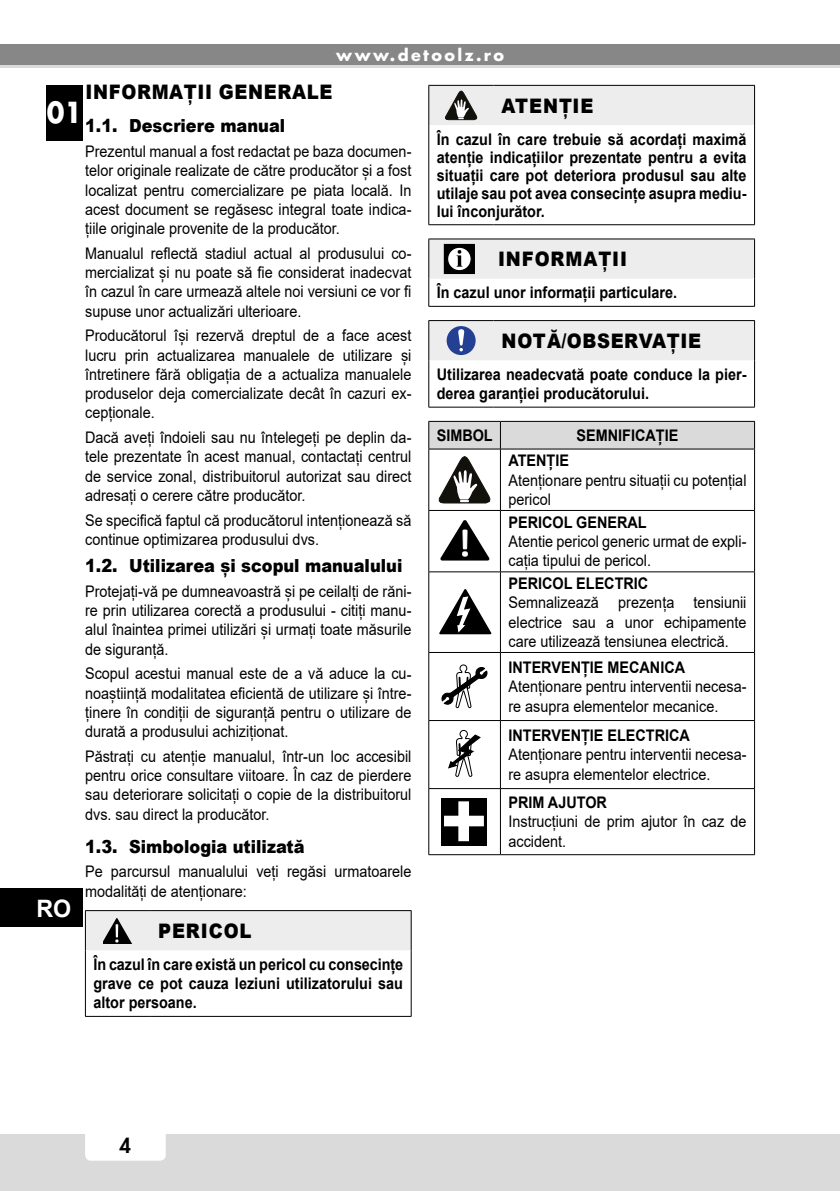
<style>
.page{position:relative;width:840px;height:1191px;background:#fff}
.page>*{position:absolute;margin:0;border:0;box-sizing:border-box;transform-origin:0 0}
.t1{font:700 28.2px "Futura";color:#fff;scale:.91 1}
.t2{font:700 24px "Arial";color:#fff}
.t3{font:900 20px "Arial";letter-spacing:.035em;color:#000;scale:.9 1}
.t4{font:800 20px "Futura";color:#000}
.t5{font:900 18px "Arial";color:#000;scale:.9 1}
.t6{font:16px/19.2px "Arial";color:#000;text-align:justify;scale:.9 1}
.t7{font:700 16px/18px "Arial";color:#000;text-align:justify;scale:.9 1}
.t8{font:700 16px "Futura";letter-spacing:.15em;color:#fff}
</style>
<div class="page">
<div style="left:0;top:1134px;width:839px;height:57px;background:#dadada"></div>
<div style="left:85px;top:1120px;width:81px;height:40px;background:#fff;border-radius:6px"></div>
<div style="left:0;top:44px;width:839px;height:24px;background:#878787"></div>
<hr style="left:0;top:65px;width:839px;height:3px;background:#dadada">
<div style="left:0;top:888px;width:82px;height:39px;background:#000"></div>
<hr style="left:410px;top:950px;width:1px;height:66px;background:#000">
<hr style="left:85px;top:950px;width:1px;height:66px;background:#000">
<hr style="left:85px;top:1016px;width:65px;height:1px;background:#000">
<hr style="left:150px;top:1016px;width:261px;height:1px;background:#000">
<svg style="left:85px;top:910px;width:326px;height:40px;background:#dfdfdf"></svg>
<hr style="left:753px;top:125px;width:1px;height:99px;background:#000">
<hr style="left:428px;top:125px;width:1px;height:99px;background:#000">
<hr style="left:428px;top:224px;width:65px;height:1px;background:#000">
<hr style="left:493px;top:224px;width:261px;height:1px;background:#000">
<svg style="left:428px;top:85px;width:326px;height:40px;background:#e0e0e0"></svg>
<hr style="left:428px;top:306px;width:61px;height:1px;background:#000">
<hr style="left:489px;top:306px;width:265px;height:1px;background:#000">
<svg style="left:428px;top:239px;width:326px;height:67px"></svg>
<hr style="left:753px;top:360px;width:1px;height:47px;background:#000">
<hr style="left:428px;top:360px;width:1px;height:47px;background:#000">
<hr style="left:428px;top:407px;width:65px;height:1px;background:#000">
<hr style="left:493px;top:407px;width:261px;height:1px;background:#000">
<svg style="left:428px;top:320px;width:326px;height:40px;background:#dddee2"></svg>
<svg style="left:428px;top:421px;width:326px;height:28px;background:#cdcdcd"></svg>
<hr style="left:428px;top:449px;width:72px;height:1px;background:#000">
<hr style="left:428px;top:449px;width:1px;height:61px;background:#000">
<hr style="left:500px;top:449px;width:254px;height:1px;background:#000">
<hr style="left:500px;top:449px;width:1px;height:61px;background:#000">
<hr style="left:753px;top:449px;width:1px;height:61px;background:#000">
<hr style="left:428px;top:510px;width:72px;height:1px;background:#000">
<hr style="left:428px;top:511px;width:1px;height:60px;background:#000">
<hr style="left:500px;top:510px;width:254px;height:1px;background:#000">
<hr style="left:500px;top:511px;width:1px;height:60px;background:#000">
<hr style="left:753px;top:511px;width:1px;height:60px;background:#000">
<hr style="left:428px;top:571px;width:72px;height:1px;background:#000">
<hr style="left:428px;top:572px;width:1px;height:80px;background:#000">
<hr style="left:500px;top:571px;width:254px;height:1px;background:#000">
<hr style="left:500px;top:572px;width:1px;height:80px;background:#000">
<hr style="left:753px;top:572px;width:1px;height:80px;background:#000">
<hr style="left:428px;top:652px;width:72px;height:1px;background:#000">
<hr style="left:428px;top:653px;width:1px;height:67px;background:#000">
<hr style="left:500px;top:652px;width:254px;height:1px;background:#000">
<hr style="left:500px;top:653px;width:1px;height:67px;background:#000">
<hr style="left:753px;top:653px;width:1px;height:67px;background:#000">
<hr style="left:428px;top:720px;width:72px;height:1px;background:#000">
<hr style="left:428px;top:721px;width:1px;height:67px;background:#000">
<hr style="left:500px;top:720px;width:254px;height:1px;background:#000">
<hr style="left:500px;top:721px;width:1px;height:67px;background:#000">
<hr style="left:753px;top:721px;width:1px;height:67px;background:#000">
<hr style="left:428px;top:788px;width:72px;height:1px;background:#000">
<hr style="left:428px;top:789px;width:1px;height:65px;background:#000">
<hr style="left:500px;top:788px;width:254px;height:1px;background:#000">
<hr style="left:500px;top:789px;width:1px;height:65px;background:#000">
<hr style="left:753px;top:789px;width:1px;height:65px;background:#000">
<hr style="left:428px;top:854px;width:72px;height:1px;background:#000">
<hr style="left:500px;top:854px;width:254px;height:1px;background:#000">
<svg style="left:439px;top:456px;width:51px;height:47px"></svg>
<svg style="left:440px;top:520px;width:50px;height:41px"></svg>
<svg style="left:439px;top:589px;width:52px;height:45px"></svg>
<svg style="left:441px;top:664px;width:47px;height:44px"></svg>
<svg style="left:448px;top:729px;width:33px;height:48px"></svg>
<div style="left:441px;top:798px;width:45px;height:47px;background:#000"></div>
<svg style="left:444px;top:801px;width:39px;height:40px"></svg>
<div style="left:46px;top:85px;width:37px;height:56px;background:#000"></div>
<p class="t8" style="left:336px;top:44px;width:169px">www.detoolz.ro</p>
<h1 class="t1" style="left:47px;top:93px;width:40px">01</h1>
<h2 class="t2" style="left:36px;top:891px;width:36px">RO</h2>
<p class="t3" style="left:85px;top:78px;width:276px">INFORMAȚII GENERALE</p>
<p class="t5" style="left:85px;top:113px;width:224px">1.1. Descriere manual</p>
<p class="t6" style="left:85px;top:142px;width:364px">Prezentul manual a fost redactat pe baza documen&shy;telor originale realizate de către producător și a fost localizat pentru comercializare pe piata locală. In acest document se regăsesc integral toate indica&shy;țiile originale provenite de la producător.</p>
<p class="t6" style="left:85px;top:244px;width:364px">Manualul reflectă stadiul actual al produsului co&shy;mercializat și nu poate să fie considerat inadecvat în cazul în care urmează altele noi versiuni ce vor fi supuse unor actualizări ulterioare.</p>
<p class="t6" style="left:85px;top:326px;width:364px">Producătorul își rezervă dreptul de a face acest lucru prin actualizarea manualele de utilizare și întretinere fără obligația de a actualiza manualele produselor deja comercializate decât în cazuri ex&shy;cepționale.</p>
<p class="t6" style="left:85px;top:428px;width:364px">Dacă aveți îndoieli sau nu întelegeți pe deplin da&shy;tele prezentate în acest manual, contactați centrul de service zonal, distribuitorul autorizat sau direct adresați o cerere către producător.</p>
<p class="t6" style="left:85px;top:510px;width:364px">Se specifică faptul că producătorul intenționează să continue optimizarea produsului dvs.</p>
<p class="t5" style="left:85px;top:552px;width:354px">1.2. Utilizarea și scopul manualului</p>
<p class="t6" style="left:85px;top:581px;width:364px">Protejați-vă pe dumneavoastră și pe ceilalți de răni&shy;re prin utilizarea corectă a produsului - citiți manu&shy;alul înaintea primei utilizări și urmați toate măsurile de siguranță.</p>
<p class="t6" style="left:85px;top:664px;width:364px">Scopul acestui manual este de a vă aduce la cu&shy;noaștiință modalitatea eficientă de utilizare și între&shy;ținere în condiții de siguranță pentru o utilizare de durată a produsului achiziționat.</p>
<p class="t6" style="left:85px;top:746px;width:364px">Păstrați cu atenție manualul, într-un loc accesibil pentru orice consultare viitoare. În caz de pierdere sau deteriorare solicitați o copie de la distribuitorul dvs. sau direct la producător.</p>
<p class="t5" style="left:85px;top:833px;width:245px">1.3. Simbologia utilizată</p>
<p class="t6" style="left:85px;top:862px;width:364px">Pe parcursul manualului veți regăsi urmatoarele modalități de atenționare:</p>
<p class="t3" style="left:158px;top:916px;width:105px">PERICOL</p>
<p class="t7" style="left:93px;top:955px;width:345px;line-height:19.2px">În cazul în care există un pericol cu consecințe grave ce pot cauza leziuni utilizatorului sau altor persoane.</p>
<p class="t3" style="left:501px;top:91px;width:104px">ATENȚIE</p>
<p class="t7" style="left:436px;top:130px;width:345px">În cazul în care trebuie să acordați maximă atenție indicațiilor prezentate pentru a evita situații care pot deteriora produsul sau alte utilaje sau pot avea consecințe asupra mediu&shy;lui înconjurător.</p>
<p class="t3" style="left:497px;top:244px;width:145px">INFORMAȚII</p>
<p class="t7" style="left:436px;top:284px;width:268px">În cazul unor informații particulare.</p>
<p class="t3" style="left:501px;top:326px;width:223px">NOTĂ/OBSERVAȚIE</p>
<p class="t7" style="left:436px;top:365px;width:345px;line-height:19.2px">Utilizarea neadecvată poate conduce la pier&shy;derea garanției producătorului.</p>
<p class="t7" style="left:436px;top:426px;width:64px">SIMBOL</p>
<p class="t7" style="left:576px;top:426px;width:114px">SEMNIFICAȚIE</p>
<p class="t7" style="left:508px;top:452px;width:69px">ATENȚIE</p>
<p class="t6" style="left:508px;top:470px;width:266px">Atenționare pentru situații cu potențial pericol</p>
<p class="t7" style="left:508px;top:513px;width:155px">PERICOL GENERAL</p>
<p class="t6" style="left:508px;top:531px;width:266px">Atentie pericol generic urmat de expli&shy;cația tipului de pericol.</p>
<p class="t7" style="left:508px;top:575px;width:157px">PERICOL ELECTRIC</p>
<p class="t6" style="left:508px;top:593px;width:266px">Semnalizează prezența tensiunii electrice sau a unor echipamente care utilizează tensiunea electrică.</p>
<p class="t7" style="left:508px;top:658px;width:198px">INTERVENȚIE MECANICA</p>
<p class="t6" style="left:508px;top:677px;width:266px">Atenționare pentru interventii necesa&shy;re asupra elementelor mecanice.</p>
<p class="t7" style="left:508px;top:726px;width:203px">INTERVENȚIE ELECTRICA</p>
<p class="t6" style="left:508px;top:745px;width:266px">Atenționare pentru interventii necesa&shy;re asupra elementelor electrice.</p>
<p class="t7" style="left:508px;top:794px;width:111px">PRIM AJUTOR</p>
<p class="t6" style="left:508px;top:812px;width:266px">Instrucțiuni de prim ajutor în caz de accident.</p>
<p class="t4" style="left:120px;top:1132px;width:13px">4</p>
</div>
